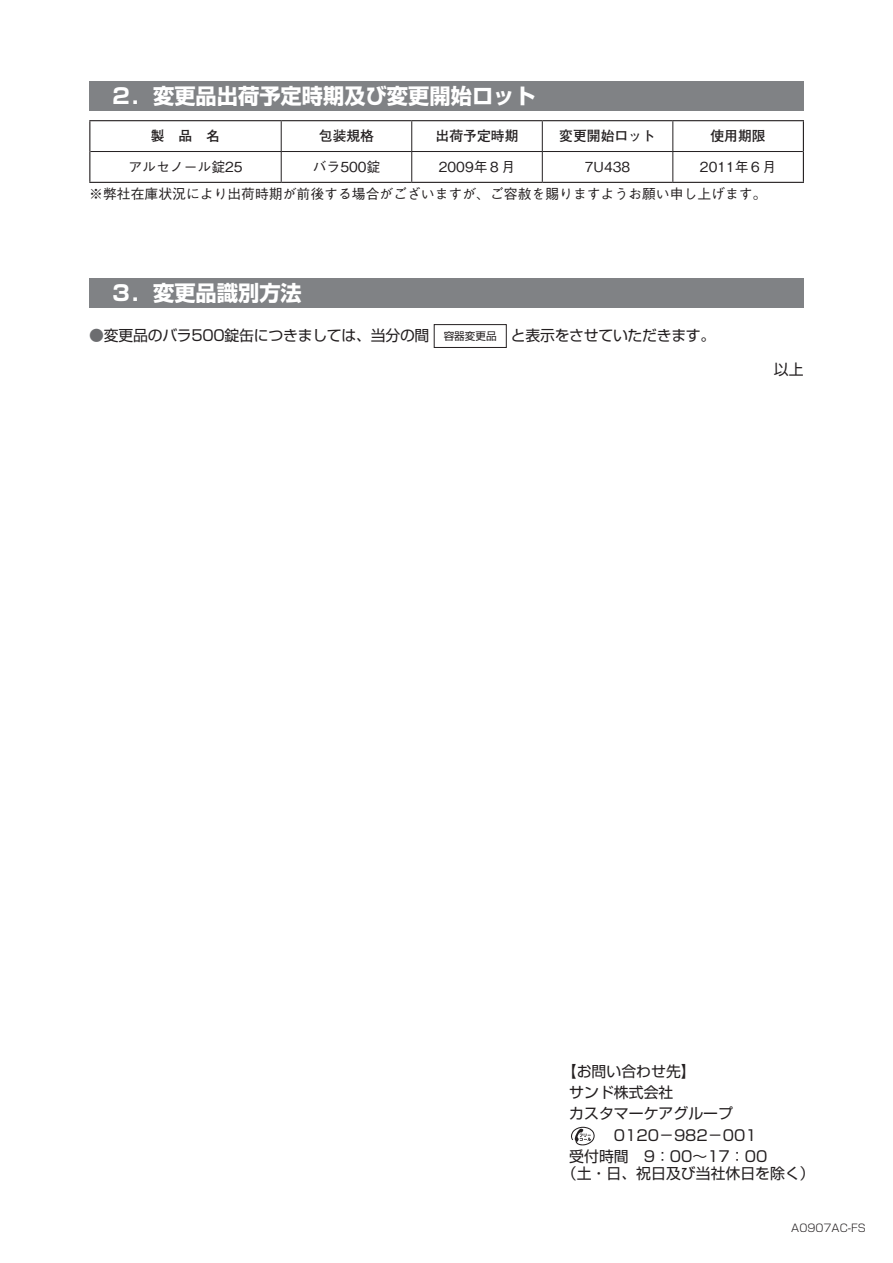
<style>
.page{position:relative;width:893px;height:1263px;background:#fff}
.page>*{position:absolute;margin:0;border:0;box-sizing:border-box;transform-origin:0 0}
.t1{font:700 21.3px "Shin Go Pro";color:#fff}
.t2{font:14.85px/17px "Shin Go Pro";color:#231f20}
.t3{font:14.85px "Shin Go Pro";letter-spacing:-.02em;color:#231f20}
.t4{font:500 13.8px/27.2px "Gothic BBB Pro";color:#231f20}
.t5{font:700 13.8px "Futo Go B101 Pro";color:#231f20}
.t6{font:300 10.65px "Shin Go Pro";color:#231f20}
.t7{font:10.65px "Shin Go Pro";color:#231f20}
.s1{color:#6c6d70}
</style>
<div class="page">
<hr style="left:89px;top:120px;width:192px;height:1px;background:#231f20">
<hr style="left:89px;top:121px;width:1px;height:31px;background:#231f20">
<hr style="left:281px;top:120px;width:131px;height:1px;background:#231f20">
<hr style="left:412px;top:120px;width:130px;height:1px;background:#231f20">
<hr style="left:542px;top:120px;width:131px;height:1px;background:#231f20">
<hr style="left:673px;top:120px;width:131px;height:1px;background:#231f20">
<hr style="left:803px;top:121px;width:1px;height:31px;background:#231f20">
<hr style="left:89px;top:152px;width:1px;height:30px;background:#231f20">
<hr style="left:803px;top:152px;width:1px;height:30px;background:#231f20">
<hr style="left:281px;top:121px;width:1px;height:30px;background:#231f20">
<hr style="left:411px;top:121px;width:1px;height:30px;background:#231f20">
<hr style="left:542px;top:121px;width:1px;height:30px;background:#231f20">
<hr style="left:673px;top:121px;width:1px;height:30px;background:#231f20">
<hr style="left:90px;top:151px;width:191px;height:1px;background:#231f20">
<hr style="left:281px;top:151px;width:131px;height:1px;background:#231f20">
<hr style="left:281px;top:152px;width:1px;height:30px;background:#231f20">
<hr style="left:412px;top:151px;width:130px;height:1px;background:#231f20">
<hr style="left:411px;top:152px;width:1px;height:30px;background:#231f20">
<hr style="left:542px;top:151px;width:131px;height:1px;background:#231f20">
<hr style="left:542px;top:152px;width:1px;height:30px;background:#231f20">
<hr style="left:673px;top:151px;width:130px;height:1px;background:#231f20">
<hr style="left:673px;top:152px;width:1px;height:30px;background:#231f20">
<hr style="left:89px;top:182px;width:192px;height:1px;background:#231f20">
<hr style="left:281px;top:182px;width:131px;height:1px;background:#231f20">
<hr style="left:412px;top:182px;width:130px;height:1px;background:#231f20">
<hr style="left:542px;top:182px;width:131px;height:1px;background:#231f20">
<hr style="left:673px;top:182px;width:131px;height:1px;background:#231f20">
<div style="left:434px;top:324px;width:73px;height:24px;border:1px solid #231f20"></div>
<div style="left:89px;top:81px;width:715px;height:30px;background:#808285"></div>
<div style="left:89px;top:278px;width:715px;height:29px;background:#808285"></div>
<svg style="left:571px;top:1127px;width:24px;height:18px"></svg>
<h1 class="t1" style="left:111px;top:79px;width:427px">２．変更品出荷予定時期及び変更開始ロット</h1>
<p class="t5" style="left:151px;top:125px;width:71px">製　品　名</p>
<p class="t5" style="left:319px;top:125px;width:57px">包装規格</p>
<p class="t5" style="left:436px;top:125px;width:84px">出荷予定時期</p>
<p class="t5" style="left:559px;top:125px;width:98px">変更開始ロット</p>
<p class="t5" style="left:710px;top:125px;width:57px">使用期限</p>
<p class="t4" style="left:439px;top:152px;width:78px">2009年８月</p>
<p class="t4" style="left:700px;top:152px;width:78px">2011年６月</p>
<p class="t4" style="left:89px;top:152px;width:679px;text-indent:39px">アルセノール錠25<br>※弊社在庫状況により出荷時期が前後する場合がございますが、ご容赦を賜りますようお願い申し上げます。</p>
<p class="t4" style="left:313px;top:152px;width:69px">バラ500錠</p>
<p class="t4" style="left:585px;top:152px;width:47px">7U438</p>
<h1 class="t1" style="left:111px;top:276px;width:193px">３．変更品識別方法</h1>
<p class="t3" style="left:89px;top:323px;width:342px"><span class="s1">●</span>変更品のバラ500錠缶につきましては、当分の間</p>
<p class="t7" style="left:444px;top:327px;width:55px">容器変更品</p>
<p class="t3" style="left:511px;top:323px;width:206px">と表示をさせていただきます。</p>
<p class="t2" style="left:774px;top:359px;width:31px">以上</p>
<p class="t2" style="left:562px;top:1061px;width:135px">【お問い合わせ先【</p>
<p class="t2" style="left:569px;top:1082px;width:106px">サンド株式会社</p>
<p class="t2" style="left:569px;top:1103px;width:165px">カスタマーケアグループ</p>
<p class="t2" style="left:614px;top:1125px;width:144px">0120－982－001</p>
<p class="t2" style="left:644px;top:1146px;width:125px">9：00~17：00</p>
<p class="t2" style="left:562px;top:1146px;width:254px;text-indent:7px">受付時間<br>（土・日、祝日及び当社休日を除く(</p>
<p class="t6" style="left:791px;top:1219px;width:76px">A0907AC-FS</p>
</div>
